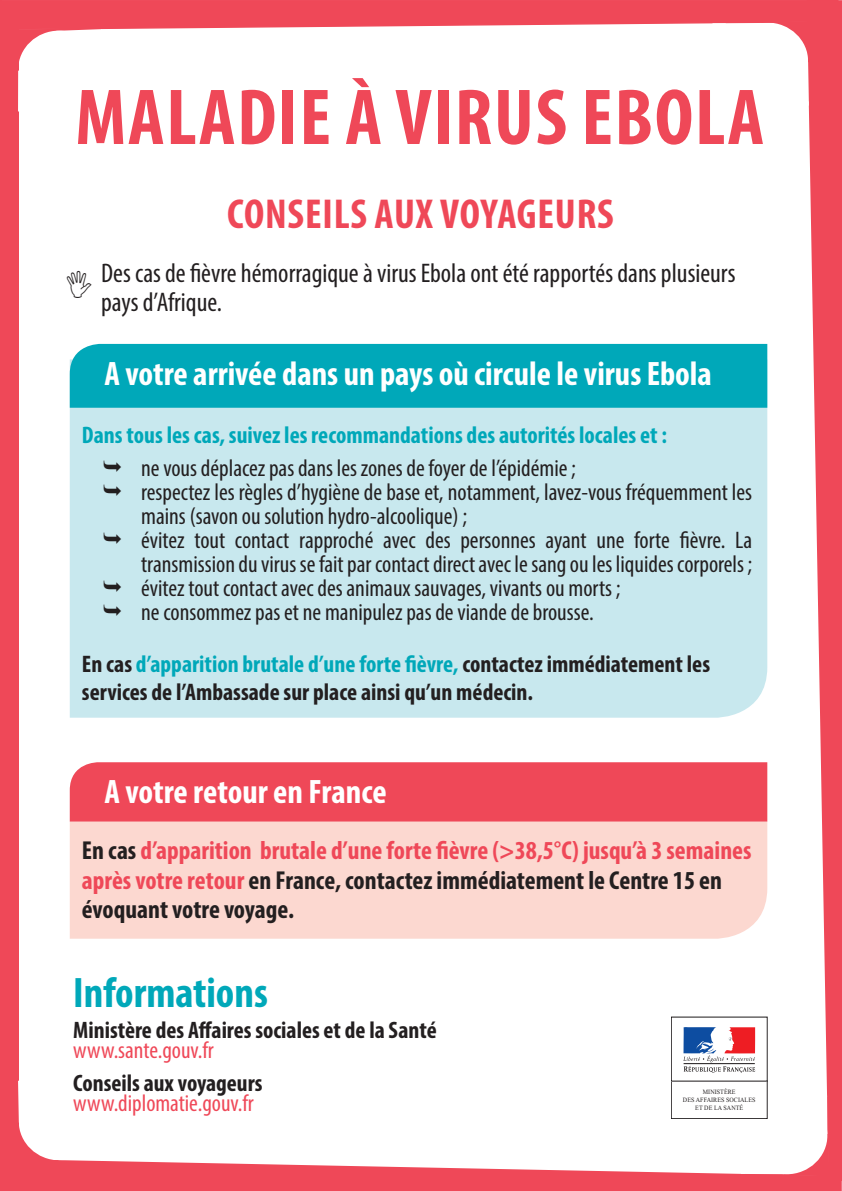
<style>
.page{position:relative;width:842px;height:1191px;background:#fff}
.page>*{position:absolute;margin:0;border:0;box-sizing:border-box;transform-origin:0 0}
.t1{font:700 condensed 80px "Myriad Pro";letter-spacing:.02em;color:#ef4858}
.t2{font:700 condensed 42.8px "Myriad Pro";color:#00a8b9}
.t3{font:700 condensed 42px "Myriad Pro";letter-spacing:.02em;color:#ef4858}
.t4{font:700 condensed 34px "Myriad Pro";color:#fff}
.t5{font:condensed 27px/28.8px "Myriad Pro";color:#231f20}
.t6{font:700 condensed 26px/29.9px "Myriad Pro";color:#ef4858}
.t7{font:condensed 24px/24px "Myriad Pro";color:#231f20}
.t8{font:700 condensed 24px/28px "Myriad Pro";color:#231f20}
.t9{font:700 condensed 24px "Myriad Pro";color:#00a8b9}
.t10{font:700 condensed 23.9px "Myriad Pro";color:#231f20}
.t11{font:condensed 23.9px "Myriad Pro";color:#ef4858}
.t12{font:6.5px/7.7px "Times New Roman";letter-spacing:.01em;color:#231f20;text-align:center;scale:.93 1}
.s1{color:#00a8b9}
.s2{color:#231f20}
</style>
<div class="page">
<div style="left:0;top:16px;width:18px;height:1159px;background:#ef4858"></div>
<svg style="left:808px;top:0;width:34px;height:1080px;fill:#ef4858"></svg>
<svg style="left:0;top:0;width:839px;height:109px"></svg>
<svg style="left:0;top:1080px;width:842px;height:111px"></svg>
<div style="left:671px;top:1081px;width:96px;height:37px;background:#fff"></div>
<div style="left:671px;top:1080px;width:96px;height:39px;border:1px solid #231f20"></div>
<svg style="left:683px;top:1027px;width:72px;height:45px"></svg>
<div style="left:70px;top:408px;width:697px;height:309px;background:#c8e8ee"></div>
<div style="left:70px;top:344px;width:697px;height:64px;background:#00a8b9"></div>
<div style="left:70px;top:821px;width:697px;height:117px;background:#fcd8d0"></div>
<div style="left:70px;top:762px;width:697px;height:59px;background:#ef4858"></div>
<svg style="left:104px;top:460px;width:17px;height:12px"></svg>
<svg style="left:104px;top:484px;width:17px;height:12px"></svg>
<svg style="left:104px;top:532px;width:17px;height:12px"></svg>
<svg style="left:104px;top:580px;width:17px;height:12px"></svg>
<svg style="left:104px;top:604px;width:17px;height:12px"></svg>
<h1 class="t1" style="left:75px;top:67px;width:653px">MALADIE à virus Ebola</h1>
<h3 class="t3" style="left:227px;top:187px;width:388px">Conseils aux voyageurs</h3>
<p class="t5" style="left:101px;top:259px;width:636px">Des cas de fièvre hémorragique à virus Ebola ont été rapportés dans plusieurs pays d’Afrique.</p>
<h3 class="t4" style="left:105px;top:352px;width:609px">A votre arrivée dans un pays où circule le virus Ebola</h3>
<p class="t9" style="left:82px;top:420px;width:587px">Dans tous les cas, suivez les recommandations des autorités locales et :</p>
<p class="t7" style="left:141px;top:455px;width:613px">ne vous déplacez pas dans les zones de foyer de l’épidémie ;<br>respectez les règles d’hygiène de base et, notamment, lavez-vous fréquemment les mains (savon ou solution hydro-alcoolique) ;<br>évitez tout contact rapproché avec des personnes ayant une forte fièvre. La transmission du virus se fait par contact direct avec le sang ou les liquides corporels ; évitez tout contact avec des animaux sauvages, vivants ou morts ;<br>ne consommez pas et ne manipulez pas de viande de brousse.</p>
<p class="t8" style="left:82px;top:649px;width:630px">En cas <span class="s1">d’apparition brutale d’une forte fièvre,</span> contactez immédiatement les services de l’Ambassade sur place ainsi qu’un médecin.</p>
<h3 class="t4" style="left:105px;top:770px;width:284px">A votre retour en France</h3>
<p class="t6" style="left:82px;top:834px;width:671px"><span class="s2">En cas</span> d’apparition brutale d’une forte fièvre (&gt;38,5°C) jusqu’à 3 semaines après votre retour <span class="s2">en France, contactez immédiatement le Centre 15 en évoquant votre voyage.</span></p>
<h2 class="t2" style="left:73px;top:965px;width:196px">Informations</h2>
<p class="t10" style="left:73px;top:1015px;width:365px">Ministère des Affaires sociales et de la Santé</p>
<p class="t11" style="left:73px;top:1036px;width:142px">www.sante.gouv.fr</p>
<p class="t10" style="left:73px;top:1067px;width:191px">Conseils aux voyageurs</p>
<p class="t11" style="left:73px;top:1088px;width:182px">www.diplomatie.gouv.fr</p>
<p class="t12" style="left:683px;top:1088px;width:79px">MINISTÈRE<br>DES AFFAIRES SOCIALES<br>ET DE LA SANTÉ</p>
</div>
